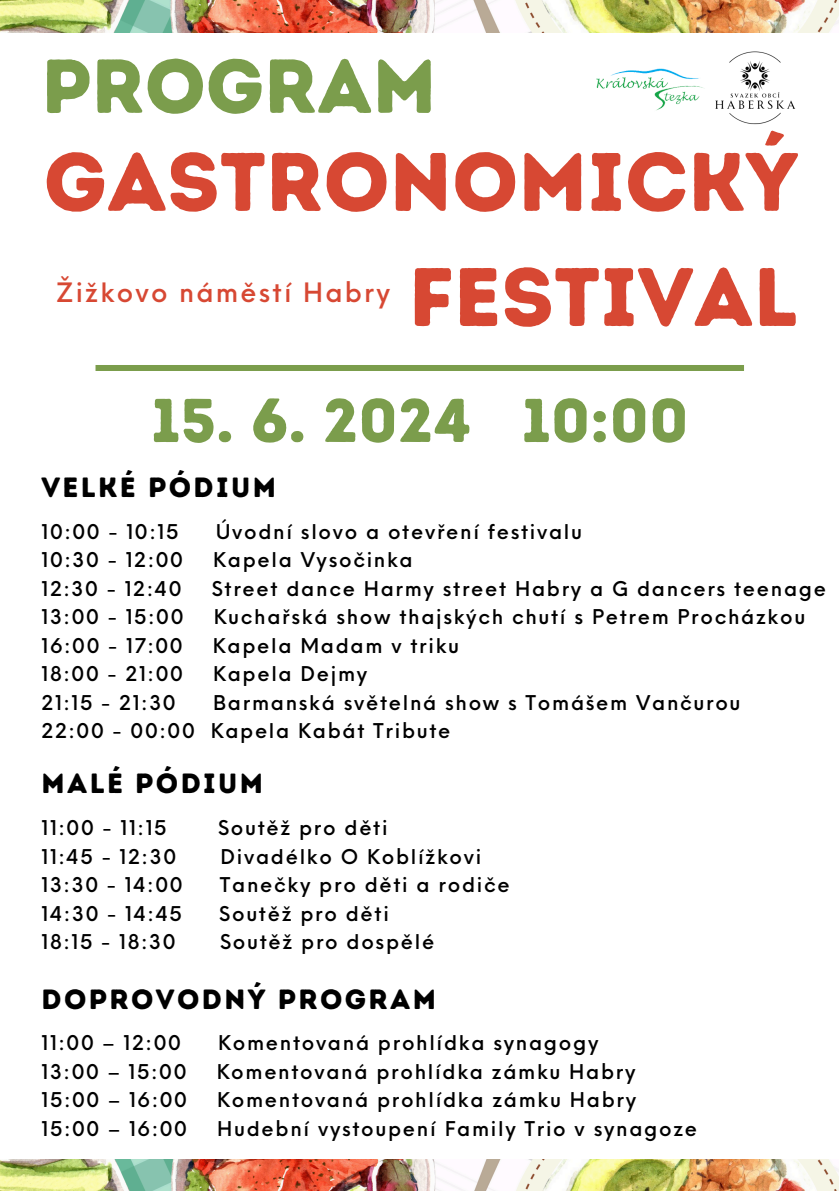
<style>
.page{position:relative;width:839px;height:1191px;background:#fff}
.page>*{position:absolute;margin:0;border:0;box-sizing:border-box;transform-origin:0 0}
.t1{font:82.6px/115.2px "Intro Rust Base";color:#d74833;text-align:right}
.t2{font:76.2px "Intro Rust Base";color:#7b9d4c}
.t3{font:61.6px "Intro Rust Base";color:#7b9d4c}
.t4{font:27.8px "Intro Rust Base";letter-spacing:.085em;color:#000}
.t5{font:500 26px "Neue Einstellung";letter-spacing:.085em;color:#d74833}
.t6{font:500 19.8px "Neue Einstellung";letter-spacing:.085em;color:#000}
</style>
<div class="page">
<img style="left:596px;top:68px;width:109px;height:43px">
<div style="left:95px;top:365px;width:649px;height:6px;background:#7b9d4c"></div>
<img style="left:715px;top:51px;width:80px;height:74px">
<img style="left:0;top:1159px;width:838px;height:32px">
<img style="left:0;top:0;width:838px;height:33px">
<h3 class="t2" style="left:41px;top:40px;width:396px">PROGRAM</h3>
<p class="t1" style="left:44px;top:124px;width:755px">GASTRONOMICKÝ<br>FESTIVAL</p>
<h1 class="t5" style="left:56px;top:270px;width:335px">Žižkovo náměstí Habry</h1>
<h2 class="t3" style="left:151px;top:383px;width:539px">15. 6. 2024 10:00</h2>
<h5 class="t4" style="left:41px;top:470px;width:236px">VELKÉ PÓDIUM</h5>
<h4 class="t6" style="left:41px;top:514px;width:138px">10:00 - 10:15</h4>
<h4 class="t6" style="left:216px;top:514px;width:368px">Úvodní slovo a otevření festivalu</h4>
<p class="t6" style="left:41px;top:542px;width:143px">10:30 - 12:00</p>
<p class="t6" style="left:213px;top:542px;width:201px">Kapela Vysočinka</p>
<p class="t6" style="left:41px;top:571px;width:142px">12:30 - 12:40</p>
<p class="t6" style="left:212px;top:571px;width:615px">Street dance Harmy street Habry a G dancers teenage</p>
<p class="t6" style="left:41px;top:599px;width:143px">13:00 - 15:00</p>
<p class="t6" style="left:214px;top:599px;width:593px">Kuchařská show thajských chutí s Petrem Procházkou</p>
<p class="t6" style="left:41px;top:628px;width:143px">16:00 - 17:00</p>
<p class="t6" style="left:213px;top:628px;width:248px">Kapela Madam v triku</p>
<p class="t6" style="left:41px;top:656px;width:143px">18:00 - 21:00</p>
<p class="t6" style="left:213px;top:656px;width:156px">Kapela Dejmy</p>
<p class="t6" style="left:41px;top:685px;width:136px">21:15 - 21:30</p>
<p class="t6" style="left:213px;top:685px;width:529px">Barmanská světelná show s Tomášem Vančurou</p>
<p class="t6" style="left:41px;top:713px;width:155px">22:00 - 00:00</p>
<p class="t6" style="left:211px;top:713px;width:241px">Kapela Kabát Tribute</p>
<h4 class="t4" style="left:41px;top:767px;width:223px">MALÉ PÓDIUM</h4>
<p class="t6" style="left:41px;top:810px;width:126px">11:00 - 11:15</p>
<p class="t6" style="left:218px;top:810px;width:171px">Soutěž pro děti</p>
<p class="t6" style="left:41px;top:839px;width:136px">11:45 - 12:30</p>
<p class="t6" style="left:220px;top:839px;width:262px">Divadélko O Koblížkovi</p>
<p class="t6" style="left:41px;top:867px;width:143px">13:30 - 14:00</p>
<p class="t6" style="left:220px;top:867px;width:291px">Tanečky pro děti a rodiče</p>
<p class="t6" style="left:41px;top:896px;width:142px">14:30 - 14:45</p>
<p class="t6" style="left:219px;top:896px;width:171px">Soutěž pro děti</p>
<p class="t6" style="left:41px;top:924px;width:136px">18:15 - 18:30</p>
<h4 class="t6" style="left:220px;top:924px;width:216px">Soutěž pro dospělé</h4>
<p class="t4" style="left:41px;top:982px;width:396px">DOPROVODNÝ PROGRAM</p>
<p class="t6" style="left:41px;top:1025px;width:141px">11:00 – 12:00</p>
<p class="t6" style="left:218px;top:1025px;width:382px">Komentovaná prohlídka synagogy</p>
<p class="t6" style="left:41px;top:1054px;width:146px">13:00 – 15:00</p>
<p class="t6" style="left:217px;top:1054px;width:420px">Komentovaná prohlídka zámku Habry</p>
<p class="t6" style="left:41px;top:1082px;width:147px">15:00 – 16:00</p>
<p class="t6" style="left:217px;top:1082px;width:420px">Komentovaná prohlídka zámku Habry</p>
<p class="t6" style="left:41px;top:1111px;width:147px">15:00 – 16:00</p>
<p class="t6" style="left:217px;top:1111px;width:481px">Hudební vystoupení Family Trio v synagoze</p>
</div>
